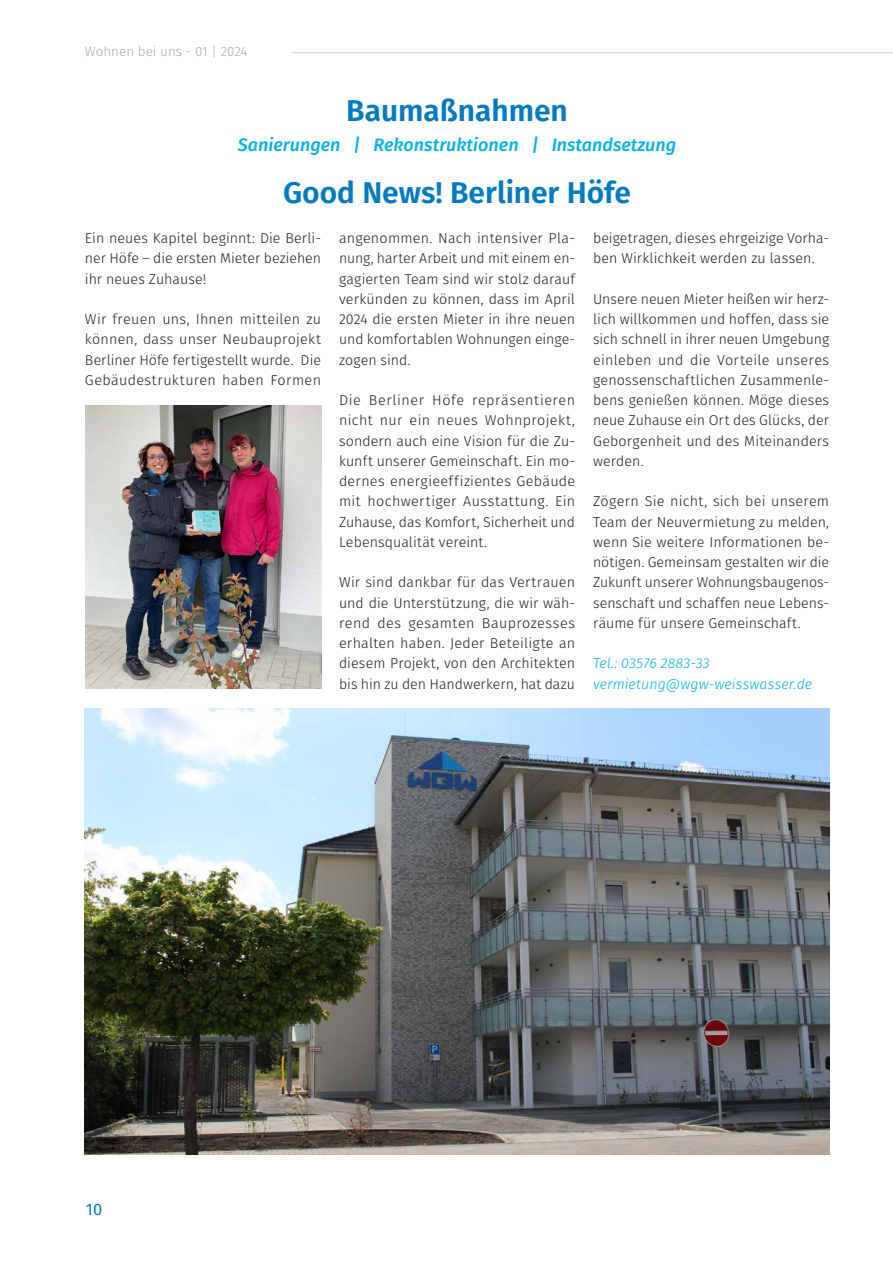
<style>
.page{position:relative;width:893px;height:1263px;background:#fff}
.page>*{position:absolute;margin:0;border:0;box-sizing:border-box;transform-origin:0 0}
.Headline{font:600 30px "Fira Sans";color:#007ac2}
.Subheadline{font:italic 500 18px "Fira Sans";color:#00b1e7}
.t1{font:16.5px "Fira Sans";color:#007ac2}
.Body{font:300 14.25px/20.2px "Fira Sans";letter-spacing:.005em;color:#231f20;text-align:justify}
.Fließtext{font:italic 300 14.25px "Fira Sans";letter-spacing:.01em;color:#00b1e7}
.t2{font:300 13.5px "Fira Sans";color:#a8a9ad}
</style>
<div class="page">
<hr style="left:292px;top:52px;width:601px;height:1px;background:#c7daee">
<img style="left:85px;top:405px;width:237px;height:283px">
<img style="left:85px;top:709px;width:744px;height:445px">
<p class="t2" style="left:85px;top:42px;width:164px">Wohnen bei uns - 01 | 2024</p>
<p class="Headline" style="left:346px;top:86px;width:223px">Baumaßnahmen</p>
<p class="Subheadline" style="left:238px;top:131px;width:440px">Sanierungen | Rekonstruktionen | Instandsetzung</p>
<p class="Headline" style="left:283px;top:167px;width:350px">Good News! Berliner Höfe</p>
<p class="Body" style="left:85px;top:228px;width:238px">Ein neues Kapitel beginnt: Die Berli&shy;ner Höfe – die ersten Mieter beziehen ihr neues Zuhause!</p>
<p class="Body" style="left:85px;top:309px;width:238px">Wir freuen uns, Ihnen mitteilen zu können, dass unser Neubauprojekt Berliner Höfe fertigestellt wurde. Die Gebäudestrukturen haben Formen</p>
<p class="Body" style="left:339px;top:228px;width:238px">angenommen. Nach intensiver Pla&shy;nung, harter Arbeit und mit einem en&shy;gagierten Team sind wir stolz darauf verkünden zu können, dass im April 2024 die ersten Mieter in ihre neuen und komfortablen Wohnungen einge&shy;zogen sind.</p>
<p class="Body" style="left:339px;top:390px;width:238px">Die Berliner Höfe repräsentieren nicht nur ein neues Wohnprojekt, sondern auch eine Vision für die Zu&shy;kunft unserer Gemeinschaft. Ein mo&shy;dernes energieeffizientes Gebäude mit hochwertiger Ausstattung. Ein Zuhause, das Komfort, Sicherheit und Lebensqualität vereint.</p>
<p class="Body" style="left:339px;top:572px;width:238px">Wir sind dankbar für das Vertrauen und die Unterstützung, die wir wäh&shy;rend des gesamten Bauprozesses erhalten haben. Jeder Beteiligte an diesem Projekt, von den Architekten bis hin zu den Handwerkern, hat dazu</p>
<p class="Body" style="left:593px;top:228px;width:238px">beigetragen, dieses ehrgeizige Vorha&shy;ben Wirklichkeit werden zu lassen.</p>
<p class="Body" style="left:593px;top:289px;width:238px">Unsere neuen Mieter heißen wir herz&shy;lich willkommen und hoffen, dass sie sich schnell in ihrer neuen Umgebung einleben und die Vorteile unseres genossenschaftlichen Zusammenle&shy;bens genießen können. Möge dieses neue Zuhause ein Ort des Glücks, der Geborgenheit und des Miteinanders werden.</p>
<p class="Body" style="left:593px;top:491px;width:238px">Zögern Sie nicht, sich bei unserem Team der Neuvermietung zu melden, wenn Sie weitere Informationen be&shy;nötigen. Gemeinsam gestalten wir die Zukunft unserer Wohnungsbaugenos&shy;senschaft und schaffen neue Lebens&shy;räume für unsere Gemeinschaft.</p>
<p class="Fließtext" style="left:593px;top:653px;width:118px">Tel.: 03576 2883-33</p>
<p class="Fließtext" style="left:593px;top:674px;width:221px">vermietung@wgw-weisswasser.de</p>
<p class="t1" style="left:86px;top:1197px;width:18px">10</p>
</div>
